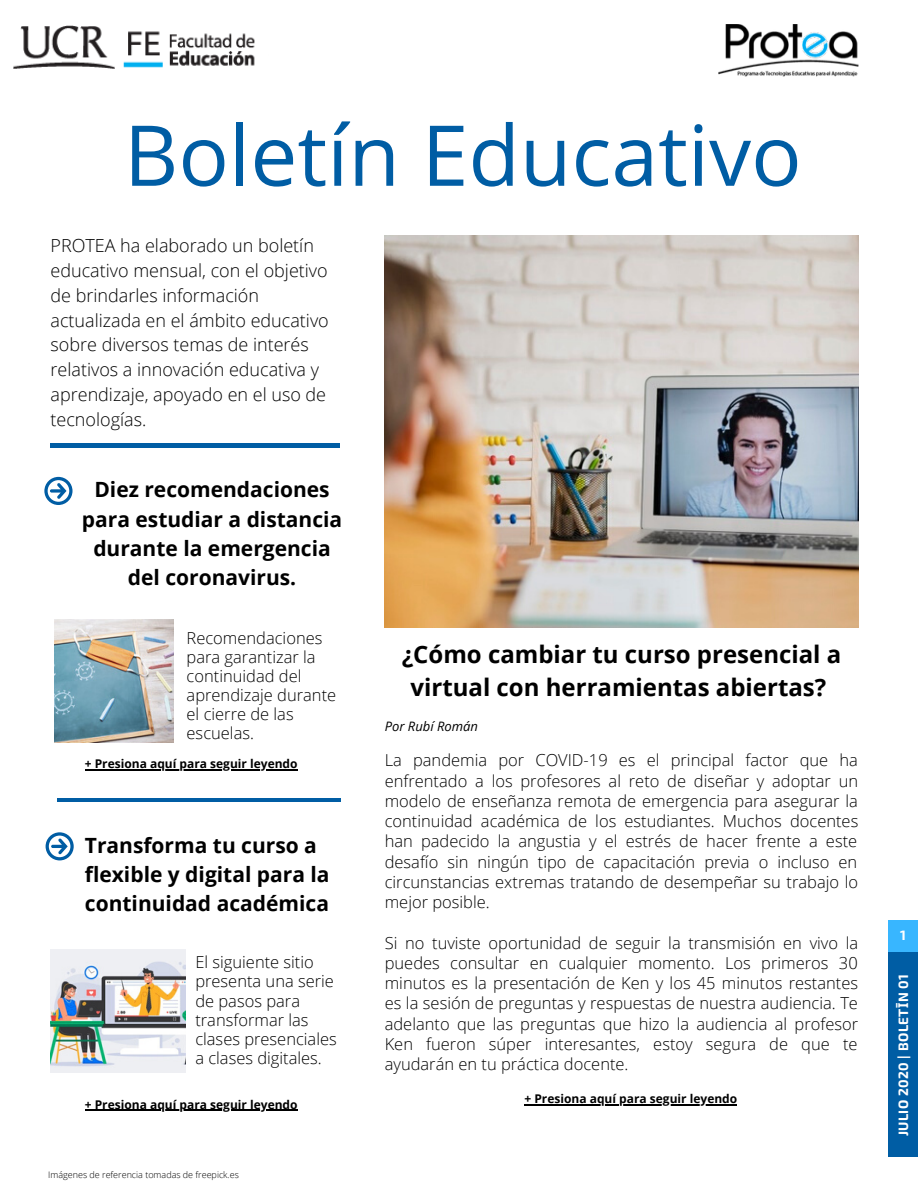
<style>
.page{position:relative;width:918px;height:1188px;background:#fff}
.page>*{position:absolute;margin:0;border:0;box-sizing:border-box;transform-origin:0 0}
.t1{font:84px "Open Sans";color:#005da4}
.t2{font:700 24px/32.7px "Open Sans";color:#000;text-align:center}
.t3{font:700 21px/29.2px "Open Sans";color:#000}
.t4{font:300 18px/24.8px "Open Sans";color:#000}
.t5{font:300 16.5px/20.2px "Open Sans";color:#000;text-align:justify}
.t6{font:700 13.65px "Exo 2";letter-spacing:.03em;color:#fff}
.t7{font:italic 13.05px "Open Sans";color:#000}
.t8{font:700 12px "Open Sans";color:#000}
.t9{font:300 9px "Open Sans";color:#000}
.s1{font-family:"Noto Sans"}
</style>
<div class="page">
<img style="left:385px;top:235px;width:473px;height:393px">
<img style="left:54px;top:620px;width:119px;height:123px">
<img style="left:50px;top:949px;width:135px;height:124px">
<svg style="left:44px;top:477px;width:29px;height:28px"></svg>
<svg style="left:46px;top:832px;width:28px;height:28px"></svg>
<div style="left:888px;top:920px;width:30px;height:33px;background:#38b6ff"></div>
<div style="left:888px;top:953px;width:30px;height:204px;background:#005da4"></div>
<div style="left:51px;top:443px;width:289px;height:5px;background:#005da4"></div>
<hr style="left:57px;top:799px;width:283px;height:3px;background:#005da4">
<img style="left:14px;top:25px;width:241px;height:44px">
<img style="left:719px;top:24px;width:139px;height:52px">
<hr style="left:85px;top:770px;width:213px;height:1px;background:#000">
<hr style="left:85px;top:1110px;width:213px;height:1px;background:#000">
<hr style="left:524px;top:1104px;width:213px;height:1px;background:#000">
<h1 class="t1" style="left:124px;top:96px;width:679px">Boletín Educativo</h1>
<p class="t4" style="left:51px;top:233px;width:280px">PROTEA ha elaborado un boletín educativo mensual, con el objetivo de brindarles información actualizada en el ámbito educativo sobre diversos temas de interés relativos a innovación educativa y aprendizaje, apoyado en el uso de tecnologías.</p>
<p class="t3" style="left:82px;top:475px;width:262px;text-align:center">Diez recomendaciones para estudiar a distancia durante la emergencia del coronavirus.</p>
<p class="t5" style="left:187px;top:628px;width:151px;line-height:19.2px;text-align:left">Recomendaciones para garantizar la continuidad del aprendizaje durante el cierre de las escuelas.</p>
<p class="t8" style="left:85px;top:756px;width:214px">+ Presiona aquí para seguir leyendo</p>
<p class="t3" style="left:85px;top:830px;width:246px">Transforma tu curso a flexible y digital para la continuidad académica</p>
<p class="t5" style="left:195px;top:952px;width:143px;line-height:19.2px;text-align:left">El siguiente sitio presenta una serie de pasos para transformar las clases presenciales a clases digitales.</p>
<h2 class="t2" style="left:402px;top:637px;width:441px">¿Cómo cambiar tu curso presencial a virtual con herramientas abiertas?</h2>
<p class="t7" style="left:385px;top:717px;width:95px">Por Rubí Román</p>
<p class="t5" style="left:385px;top:750px;width:475px">La pandemia por COVID-19 es el principal factor que ha enfrentado a los profesores al reto de diseñar y adoptar un modelo de enseñanza remota de emergencia para asegurar la continuidad académica de los estudiantes. Muchos docentes han padecido la angustia y el estrés de hacer frente a este desafío sin ningún tipo de capacitación previa o incluso en circunstancias extremas tratando de desempeñar su trabajo lo mejor posible.</p>
<p class="t5" style="left:385px;top:932px;width:475px">Si no tuviste oportunidad de seguir la transmisión en vivo la puedes consultar en cualquier momento. Los primeros 30 minutos es la presentación de Ken y los 45 minutos restantes es la sesión de preguntas y respuestas de nuestra audiencia. Te adelanto que las preguntas que hizo la audiencia al profesor Ken fueron súper interesantes, estoy segura de que te ayudarán en tu práctica docente.</p>
<p class="t8" style="left:85px;top:1096px;width:214px">+ Presiona aquí para seguir leyendo</p>
<p class="t8" style="left:524px;top:1090px;width:214px">+ Presiona aquí para seguir leyendo</p>
<p class="t9" style="left:48px;top:1168px;width:192px">Imágenes de referencia tomadas de freepick.es</p>
<p class="t6" style="left:900px;top:927px;width:7px">1</p>
<p class="t6" style="left:895px;top:1136px;width:164px;rotate:-90deg">JULIO 2020 | BOLET<span class="s1">Ī</span>N 01</p>
</div>
